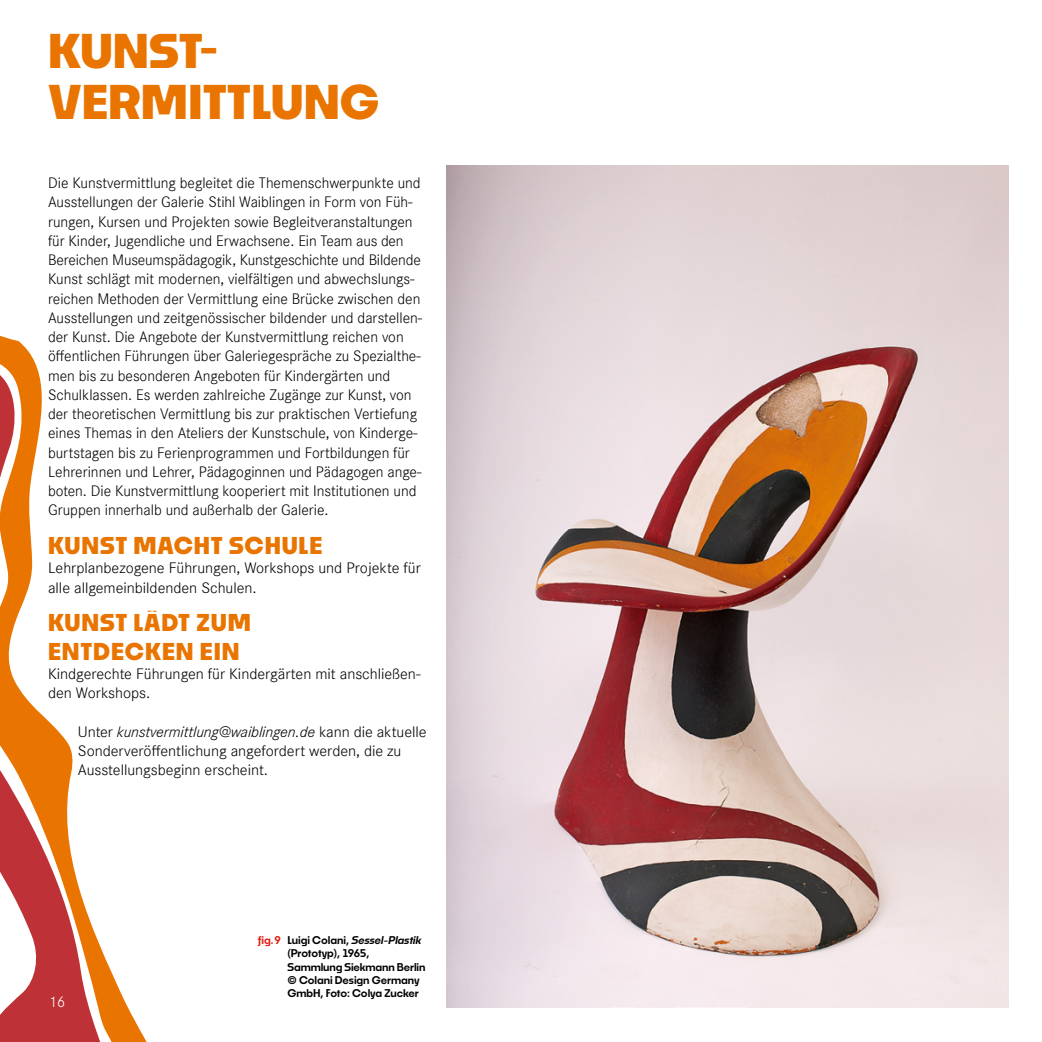
<style>
.page{position:relative;width:1042px;height:1042px;background:#fff}
.page>*{position:absolute;margin:0;border:0;box-sizing:border-box;transform-origin:0 0}
.t1{font:700 45.5px/50.8px "Noka";color:#e97500}
.t2{font:700 22.75px/28.9px "Noka";letter-spacing:.035em;color:#e97500}
.t3{font:300 15.75px/19.2px "Corporate S Pro";color:#000}
.t4{font:300 15.75px/19.2px "Corporate S Pro";color:#000;scale:1.04 1}
.t5{font:300 15.75px "Corporate S Pro";color:#fff}
.t6{font:600 10.5px/13.1px "Noka";letter-spacing:-.01em;color:#000}
.s1{font-style:italic}
.s2{color:#e11b0e}
</style>
<div class="page">
<svg style="left:0;top:336px;width:147px;height:706px"></svg>
<img style="left:446px;top:165px;width:562px;height:843px">
<h1 class="t1" style="left:48px;top:25px;width:333px">KUNST-<br>VERMITTLUNG</h1>
<p class="t3" style="left:48px;top:172px;width:376px">Die Kunstvermittlung begleitet die Themenschwerpunkte und Ausstellungen der Galerie Stihl Waiblingen in Form von Füh&shy;rungen, Kursen und Projekten sowie Begleitveranstaltungen für Kinder, Jugendliche und Erwachsene. Ein Team aus den Bereichen Museumspädagogik, Kunstgeschichte und Bildende Kunst schlägt mit modernen, vielfältigen und abwechslungs&shy;reichen Methoden der Vermittlung eine Brücke zwischen den Ausstellungen und zeitgenössischer bildender und darstellen&shy;der Kunst. Die Angebote der Kunstvermittlung reichen von öffentlichen Führungen über Galeriegespräche zu Spezialthe&shy;men bis zu besonderen Angeboten für Kindergärten und Schulklassen. Es werden zahlreiche Zugänge zur Kunst, von der theoretischen Vermittlung bis zur praktischen Vertiefung eines Themas in den Ateliers der Kunstschule, von Kinderge&shy;burtstagen bis zu Ferienprogrammen und Fortbildungen für Lehrerinnen und Lehrer, Pädagoginnen und Pädagogen ange&shy;boten. Die Kunstvermittlung kooperiert mit Institutionen und Gruppen innerhalb und außerhalb der Galerie.</p>
<h2 class="t2" style="left:48px;top:530px;width:276px">KUNST MACHT SCHULE</h2>
<p class="t4" style="left:48px;top:557px;width:360px">Lehrplanbezogene Führungen, Workshops und Projekte für alle allgemeinbildenden Schulen.</p>
<h2 class="t2" style="left:48px;top:607px;width:204px">KUNST LÄDT ZUM<br>ENTDECKEN EIN</h2>
<p class="t4" style="left:48px;top:663px;width:360px">Kindgerechte Führungen für Kindergärten mit anschließen&shy;den Workshops.</p>
<p class="t4" style="left:78px;top:721px;width:337px">Unter <span class="s1">kunstvermittlung@waiblingen.de</span> kann die aktuelle<br>Sonderveröffentlichung angefordert werden, die zu<br>Ausstellungsbeginn erscheint.</p>
<p class="t5" style="left:50px;top:990px;width:17px">16</p>
<p class="t6" style="left:287px;top:933px;width:139px;text-indent:-30px"><span class="s2">fig.9</span> Luigi Colani, <span class="s1">Sessel-Plastik </span>(Prototyp), 1965,<br>Sammlung Siekmann Berlin © Colani Design Germany<br>GmbH, Foto: Colya Zucker</p>
</div>
